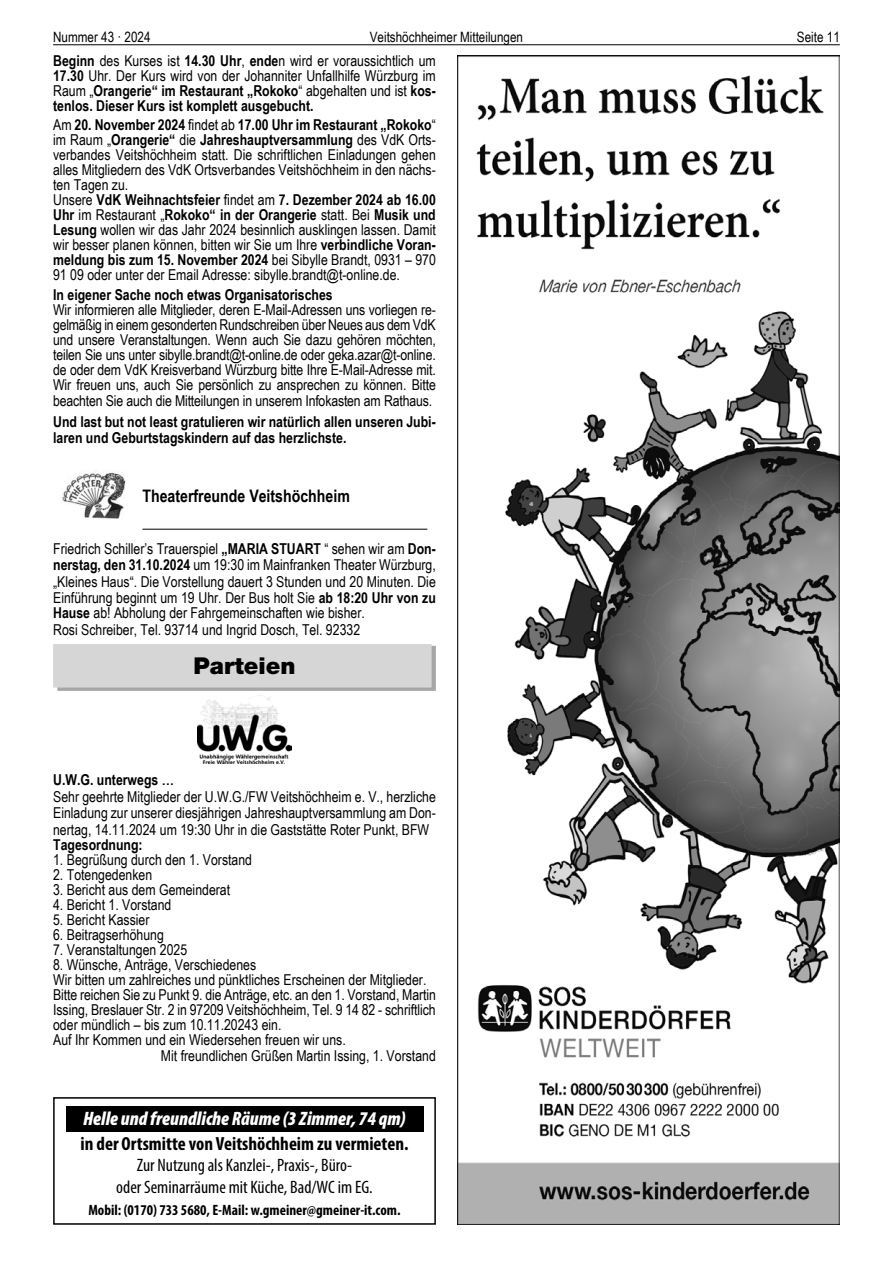
<style>
.page{position:relative;width:893px;height:1263px;background:#fff}
.page>*{position:absolute;margin:0;border:0;box-sizing:border-box;transform-origin:0 0}
.t1{font:900 23.25px "Helvetica Neue LT Std";color:#000}
.t2{font:italic 900 condensed 19.5px "Myriad Pro";color:#fff}
.t3{font:700 condensed 19.05px "Myriad Pro";color:#000}
.t4{font:condensed 18px/21.6px "Myriad Pro";color:#000;text-align:center}
.t5{font:700 17.25px "Arial Narrow";color:#000}
.t6{font:15px/15px "Arial Narrow";color:#000;text-align:justify}
.t7{font:700 15px/16.5px "Arial Narrow";color:#000}
.t8{font:700 condensed 15px "Myriad Pro";color:#000}
.t9{font:14.25px "Arial Narrow";color:#000}
.s1{font-weight:700}
</style>
<div class="page">
<hr style="left:53px;top:44px;width:787px;height:1px;background:#000">
<div style="left:57px;top:646px;width:379px;height:45px;background:linear-gradient(to right,#a6a6a6,#a6a6a6)"></div>
<div style="left:53px;top:644px;width:379px;height:43px;background:#d6d6d6"></div>
<hr style="left:142px;top:529px;width:285px;height:1px;background:#000">
<img style="left:62px;top:470px;width:64px;height:49px">
<img style="left:198px;top:697px;width:93px;height:67px">
<div style="left:66px;top:1106px;width:357px;height:25px;background:#000"></div>
<div style="left:53px;top:1097px;width:383px;height:128px;border:2px solid #000"></div>
<img style="left:457px;top:55px;width:383px;height:1170px">
<p class="t9" style="left:53px;top:27px;width:99px">Nummer 43 · 2024</p>
<p class="t9" style="left:370px;top:27px;width:155px">Veitshöchheimer Mitteilungen</p>
<p class="t9" style="left:797px;top:27px;width:44px">Seite 11</p>
<p class="t6" style="left:53px;top:53px;width:384px"><span class="s1">Beginn</span> des Kurses ist <span class="s1">14.30 Uhr</span>, <span class="s1">ende</span>n wird er voraussichtlich um <span class="s1">17.30</span> Uhr. Der Kurs wird von der Johanniter Unfallhilfe Würzburg im Raum „<span class="s1">Orangerie“ im Restaurant „Rokoko</span>“ abgehalten und ist <span class="s1">kos&shy;tenlos. Dieser Kurs ist komplett ausgebucht.</span></p>
<p class="t6" style="left:53px;top:117px;width:384px;text-align:left">Am <span class="s1">20. November 2024</span> findet ab <span class="s1">17.00 Uhr im Restaurant „Rokoko</span>“ im Raum „<span class="s1">Orangerie“</span> die <span class="s1">Jahreshauptversammlung</span> des VdK Orts&shy;verbandes Veitshöchheim statt. Die schriftlichen Einladungen gehen alles Mitgliedern des VdK Ortsverbandes Veitshöchheim in den nächs&shy;ten Tagen zu.<br>Unsere <span class="s1">VdK Weihnachtsfeier</span> findet am <span class="s1">7. Dezember 2024 ab 16.00<br>Uhr</span> im Restaurant „<span class="s1">Rokoko“ in der Orangerie</span> statt. Bei <span class="s1">Musik und Lesung</span> wollen wir das Jahr 2024 besinnlich ausklingen lassen. Damit wir besser planen können, bitten wir Sie um Ihre <span class="s1">verbindliche Voran&shy;meldung bis zum 15. November 2024</span> bei Sibylle Brandt, 0931 – 970<br>91 09 oder unter der Email Adresse: sibylle.brandt@t-online.de.</p>
<p class="t7" style="left:53px;top:285px;width:281px">In eigener Sache noch etwas Organisatorisches</p>
<p class="t6" style="left:53px;top:301px;width:384px">Wir informieren alle Mitglieder, deren E-Mail-Adressen uns vorliegen re&shy;gelmäßig in einem gesonderten Rundschreiben über Neues aus dem VdK und unsere Veranstaltungen. Wenn auch Sie dazu gehören möchten, teilen Sie uns unter sibylle.brandt@t-online.de oder geka.azar@t-online. de oder dem VdK Kreisverband Würzburg bitte Ihre E-Mail-Adresse mit.<br>Wir freuen uns, auch Sie persönlich zu ansprechen zu können. Bitte</p>
<p class="t6" style="left:53px;top:393px;width:381px">beachten Sie auch die Mitteilungen in unserem Infokasten am Rathaus.</p>
<p class="t7" style="left:53px;top:413px;width:384px">Und last but not least gratulieren wir natürlich allen unseren Jubi&shy;laren und Geburtstagskindern auf das herzlichste.</p>
<p class="t5" style="left:142px;top:482px;width:209px">Theaterfreunde Veitshöchheim</p>
<p class="t6" style="left:53px;top:539px;width:384px;line-height:16.5px">Friedrich Schiller’s Trauerspiel <span class="s1">„MARIA STUART</span> “ sehen wir am <span class="s1">Don&shy;nerstag, den 31.10.2024</span> um 19:30 im Mainfranken Theater Würzburg, „Kleines Haus“. Die Vorstellung dauert 3 Stunden und 20 Minuten. Die Einführung beginnt um 19 Uhr. Der Bus holt Sie <span class="s1">ab 18:20 Uhr von zu</span></p>
<p class="t6" style="left:53px;top:604px;width:313px;line-height:16.5px"><span class="s1">Hause</span> ab! Abholung der Fahrgemeinschaften wie bisher.<br>Rosi Schreiber, Tel. 93714 und Ingrid Dosch, Tel. 92332</p>
<h1 class="t1" style="left:193px;top:652px;width:104px">Parteien</h1>
<p class="t7" style="left:53px;top:771px;width:122px">U.W.G. unterwegs …</p>
<p class="t6" style="left:53px;top:787px;width:384px;line-height:16.5px">Sehr geehrte Mitglieder der U.W.G./FW Veitshöchheim e. V., herzliche Einladung zur unserer diesjährigen Jahreshauptversammlung am Don&shy;nertag, 14.11.2024 um 19:30 Uhr in die Gaststätte Roter Punkt, BFW</p>
<p class="t7" style="left:53px;top:835px;width:91px">Tagesordnung:</p>
<p class="t6" style="left:53px;top:851px;width:200px">1. Begrüßung durch den 1. Vorstand</p>
<p class="t6" style="left:53px;top:866px;width:101px">2. Totengedenken</p>
<p class="t6" style="left:53px;top:881px;width:179px">3. Bericht aus dem Gemeinderat</p>
<p class="t6" style="left:53px;top:896px;width:120px">4. Bericht 1. Vorstand</p>
<p class="t6" style="left:53px;top:911px;width:98px">5. Bericht Kassier</p>
<p class="t6" style="left:53px;top:926px;width:112px">6. Beitragserhöhung</p>
<p class="t6" style="left:53px;top:941px;width:136px">7. Veranstaltungen 2025</p>
<p class="t6" style="left:53px;top:956px;width:384px;text-align:left">8. Wünsche, Anträge, Verschiedenes<br>Wir bitten um zahlreiches und pünktliches Erscheinen der Mitglieder.<br>Bitte reichen Sie zu Punkt 9. die Anträge, etc. an den 1. Vorstand, Martin Issing, Breslauer Str. 2 in 97209 Veitshöchheim, Tel. 9 14 82 - schriftlich oder mündlich – bis zum 10.11.20243 ein.<br>Auf Ihr Kommen und ein Wiedersehen freuen wir uns.</p>
<p class="t6" style="left:161px;top:1048px;width:276px">Mit freundlichen Grüßen Martin Issing, 1. Vorstand</p>
<h2 class="t2" style="left:83px;top:1105px;width:324px">Helle und freundliche Räume (3 Zimmer, 74 qm)</h2>
<p class="t3" style="left:80px;top:1131px;width:330px">in der Ortsmitte von Veitshöchheim zu vermieten.</p>
<p class="t4" style="left:116px;top:1154px;width:258px">Zur Nutzung als Kanzlei-, Praxis-, Büro-<br>oder Seminarräume mit Küche, Bad/WC im EG.</p>
<p class="t8" style="left:88px;top:1201px;width:314px">Mobil: (0170) 733 5680, E-Mail: w.gmeiner@gmeiner-it.com.</p>
</div>
